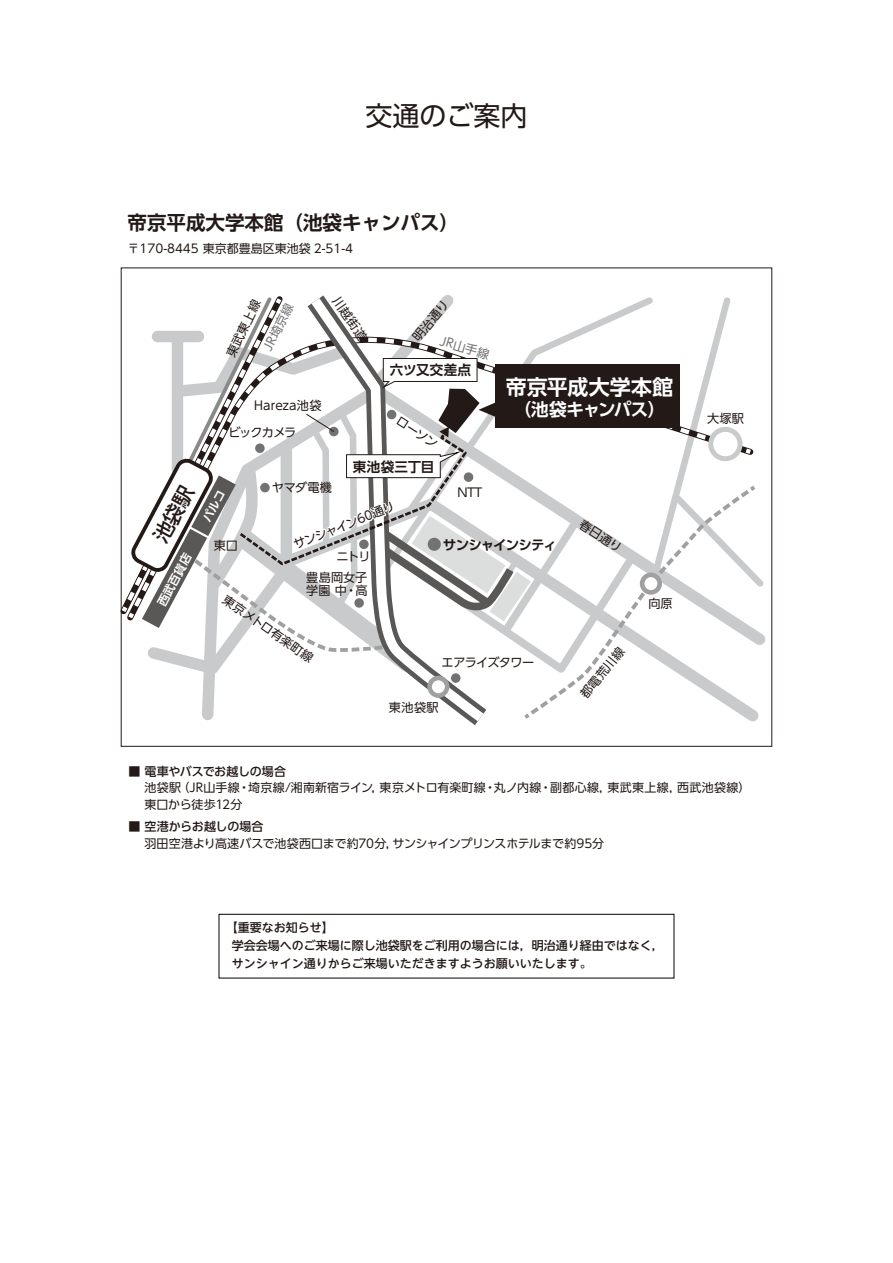
<style>
.page{position:relative;width:893px;height:1263px;background:#fff}
.page>*{position:absolute;margin:0;border:0;box-sizing:border-box;transform-origin:0 0}
.t1{font:27px "UD Shin Go Pro";color:#231916}
.t2{font:700 20.85px "UD Shin Go Pro De";letter-spacing:.01em;color:#fff}
.t3{font:700 19.5px "UD Shin Go Pro De";color:#231916}
.t4{font:700 17.55px "UD Shin Go Pro De";letter-spacing:-.045em;color:#fff}
.t5{font:700 13.5px "UD Shin Go Pro De";letter-spacing:-.025em;color:#231916}
.t6{font:700 13.5px "UD Shin Go Pro De";letter-spacing:-.07em;color:#231916}
.t7{font:12.15px/13.5px "UD Shin Go Pro";letter-spacing:-.01em;color:#231916}
.t8{font:12.15px "UD Shin Go Pro";color:#727272}
.t9{font:12.15px "UD Shin Go Pro";letter-spacing:.015em;color:#231916}
.t10{font:12.15px "UD Shin Go Pro";letter-spacing:-.05em;color:#231916}
.t11{font:12px/16.5px "UD Shin Go Pro";color:#231916}
.t12{font:500 12px/18px "UD Shin Go NT Pro";color:#231916}
.t13{font:12px "UD Shin Go Pro";letter-spacing:-.02em;color:#231916}
.t14{font:500 12px "UD Shin Go Pro";letter-spacing:-.005em;color:#231916}
.t15{font:700 11.55px "UD Shin Go Pro De";color:#fff}
</style>
<div class="page">
<svg style="left:533px;top:623px;width:220px;height:96px"></svg>
<svg style="left:524px;top:710px;width:10px;height:9px"></svg>
<svg style="left:648px;top:297px;width:116px;height:296px"></svg>
<svg style="left:439px;top:689px;width:48px;height:36px"></svg>
<div style="left:495px;top:364px;width:185px;height:64px;background:#231916"></div>
<div style="left:711px;top:429px;width:29px;height:30px;background:#fff;border-radius:50%"></div>
<div style="left:708px;top:427px;width:34px;height:34px;border:5px solid #c9cacb;border-radius:50%"></div>
<div style="left:642px;top:575px;width:18px;height:17px;background:#fff;border-radius:50%"></div>
<div style="left:640px;top:572px;width:22px;height:23px;border:5px solid #a0a0a1;border-radius:50%"></div>
<div style="left:430px;top:678px;width:17px;height:17px;background:#fff;border-radius:50%"></div>
<div style="left:427px;top:676px;width:22px;height:22px;border:5px solid #a0a0a1;border-radius:50%"></div>
<div style="left:219px;top:914px;width:455px;height:64px;border:1px solid #060101"></div>
<svg style="left:120px;top:284px;width:522px;height:405px"></svg>
<h1 class="t1" style="left:365px;top:94px;width:163px">交通のご案内</h1>
<h3 class="t3" style="left:128px;top:207px;width:333px">帝京平成大学本館（池袋キャンパス）</h3>
<p class="t11" style="left:128px;top:239px;width:227px">〒170-8445 東京都豊島区東池袋 2-51-4</p>
<p class="t15" style="left:153px;top:600px;width:59px;rotate:-62deg">西武百貨店</p>
<p class="t7" style="left:223px;top:353px;width:64px;rotate:-64deg">東武東上線</p>
<p class="t8" style="left:258px;top:345px;width:53px;rotate:-63deg">JR埼京線</p>
<p class="t9" style="left:254px;top:396px;width:69px">Hareza池袋</p>
<p class="t7" style="left:228px;top:425px;width:69px">ビックカメラ</p>
<p class="t7" style="left:341px;top:294px;width:51px;rotate:55deg">川越街道</p>
<p class="t7" style="left:410px;top:335px;width:50px;rotate:-51deg">明治通り</p>
<p class="t8" style="left:443px;top:331px;width:52px;rotate:17deg">JR山手線</p>
<p class="t5" style="left:390px;top:359px;width:83px">六ツ又交差点</p>
<p class="t7" style="left:401px;top:413px;width:48px;rotate:33deg">ローソン</p>
<p class="t5" style="left:353px;top:455px;width:83px">東池袋三丁目</p>
<p class="t7" style="left:272px;top:480px;width:62px">ヤマダ電機</p>
<p class="t7" style="left:458px;top:485px;width:26px">NTT</p>
<h2 class="t2" style="left:506px;top:370px;width:169px">帝京平成大学本館</h2>
<h3 class="t4" style="left:514px;top:395px;width:153px">（池袋キャンパス）</h3>
<p class="t7" style="left:214px;top:538px;width:26px">東口</p>
<p class="t7" style="left:291px;top:538px;width:109px;rotate:-21deg">サンシャイン60通り</p>
<p class="t7" style="left:337px;top:549px;width:35px">ニトリ</p>
<p class="t6" style="left:443px;top:533px;width:115px">サンシャインシティ</p>
<p class="t7" style="left:585px;top:517px;width:49px;rotate:33deg">春日通り</p>
<p class="t7" style="left:306px;top:570px;width:63px">豊島岡女子学園 中・高</p>
<p class="t7" style="left:228px;top:592px;width:109px;rotate:35deg">東京メトロ有楽町線</p>
<p class="t10" style="left:442px;top:653px;width:94px">エアライズタワー</p>
<p class="t7" style="left:577px;top:692px;width:63px;rotate:-51deg">都電荒川線</p>
<p class="t7" style="left:389px;top:700px;width:51px">東池袋駅</p>
<p class="t7" style="left:648px;top:596px;width:26px">向原</p>
<p class="t7" style="left:707px;top:411px;width:38px">大塚駅</p>
<p class="t14" style="left:128px;top:761px;width:159px">■ 電車やバスでお越しの場合</p>
<p class="t11" style="left:128px;top:779px;width:624px">　 池袋駅（JR山手線・埼京線/湘南新宿ライン，東京メトロ有楽町線・丸ノ内線・副都心線，東武東上線，西武池袋線）　 東口から徒歩12分</p>
<p class="t14" style="left:128px;top:817px;width:137px">■ 空港からお越しの場合</p>
<p class="t13" style="left:128px;top:833px;width:477px">　 羽田空港より高速バスで池袋西口まで約70分，サンシャインプリンスホテルまで約95分</p>
<p class="t12" style="left:232px;top:918px;width:433px;text-indent:-6px">【重要なお知らせ】<br>学会会場へのご来場に際し池袋駅をご利用の場合には，明治通り経由ではなく，サンシャイン通りからご来場いただきますようお願いいたします。</p>
</div>
